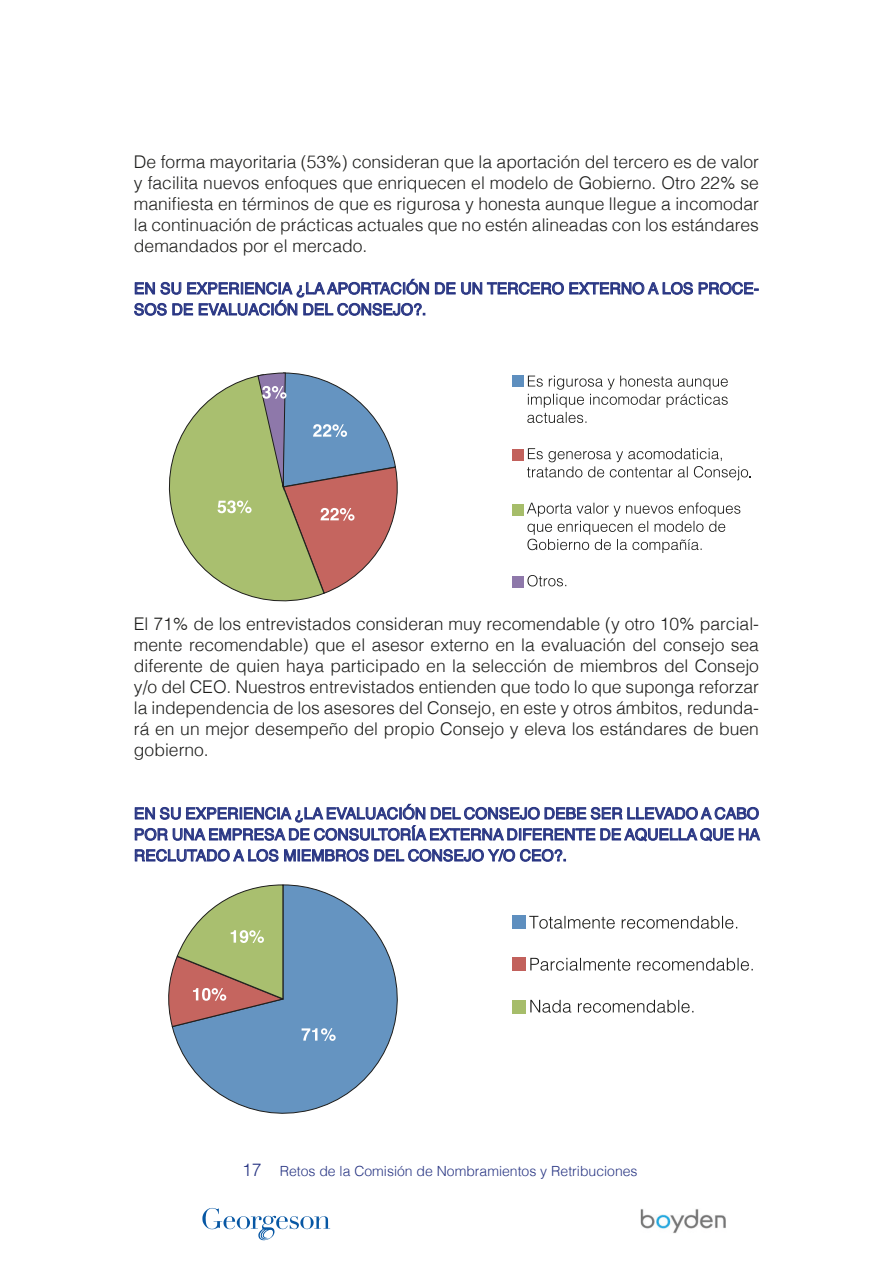
<style>
.page{position:relative;width:893px;height:1265px;background:#fff}
.page>*{position:absolute;margin:0;border:0;box-sizing:border-box;transform-origin:0 0}
.t1{font:300 17.5px/21px "Helvetica";color:#1d1d1b;text-align:justify}
.t2{font:15.75px/21px "Helvetica";color:#283583}
.t3{font:300 14px "Helvetica";color:#283583}
.s1{font-size:17.5px}
</style>
<div class="page">
<img style="left:640px;top:1209px;width:86px;height:24px">
<svg style="left:202px;top:1208px;width:128px;height:32px"></svg>
<svg style="left:435px;top:282px;width:20px;height:12px"></svg>
<svg style="left:461px;top:282px;width:232px;height:13px"></svg>
<svg style="left:699px;top:282px;width:59px;height:13px"></svg>
<svg style="left:134px;top:279px;width:295px;height:37px"></svg>
<div style="left:512px;top:375px;width:11px;height:11px;background:#5e8fbf"></div>
<div style="left:512px;top:449px;width:11px;height:11px;background:#c2615c"></div>
<div style="left:512px;top:504px;width:11px;height:12px;background:#a6bd6a"></div>
<div style="left:512px;top:577px;width:11px;height:11px;background:#8e78aa"></div>
<svg style="left:527px;top:575px;width:39px;height:11px"></svg>
<svg style="left:527px;top:502px;width:213px;height:51px"></svg>
<svg style="left:527px;top:376px;width:201px;height:47px"></svg>
<svg style="left:135px;top:804px;width:625px;height:37px"></svg>
<svg style="left:135px;top:849px;width:143px;height:13px"></svg>
<svg style="left:284px;top:849px;width:84px;height:13px"></svg>
<svg style="left:374px;top:849px;width:192px;height:13px"></svg>
<svg style="left:168px;top:372px;width:230px;height:230px"></svg>
<svg style="left:172px;top:884px;width:226px;height:230px"></svg>
<svg style="left:168px;top:884px;width:116px;height:144px"></svg>
<svg style="left:302px;top:1028px;width:34px;height:13px"></svg>
<div style="left:512px;top:915px;width:13px;height:13px;background:#5e8fbf"></div>
<div style="left:512px;top:957px;width:13px;height:14px;background:#c2615c"></div>
<div style="left:512px;top:1001px;width:13px;height:13px;background:#a6bd6a"></div>
<svg style="left:530px;top:1000px;width:163px;height:13px"></svg>
<svg style="left:530px;top:958px;width:223px;height:13px"></svg>
<svg style="left:529px;top:916px;width:208px;height:13px"></svg>
<svg style="left:527px;top:448px;width:224px;height:32px"></svg>
<p class="t1" style="left:134px;top:150px;width:627px">De forma mayoritaria (53%) consideran que la aportación del tercero es de valor y facilita nuevos enfoques que enriquecen el modelo de Gobierno. Otro 22% se manifiesta en términos de que es rigurosa y honesta aunque llegue a incomodar la continuación de prácticas actuales que no estén alineadas con los estándares demandados por el mercado.</p>
<p class="t2" style="left:134px;top:278px;width:626px">EN SU EXPERIENCIA ¿LA APORTACIÓN DE UN TERCERO EXTERNO A LOS PROCE-<br>SOS DE EVALUACIÓN DEL CONSEJO?.</p>
<p class="t1" style="left:134px;top:612px;width:627px">El 71% de los entrevistados consideran muy recomendable (y otro 10% parcial&shy;mente recomendable) que el asesor externo en la evaluación del consejo sea diferente de quien haya participado en la selección de miembros del Consejo y/o del CEO. Nuestros entrevistados entienden que todo lo que suponga reforzar la independencia de los asesores del Consejo, en este y otros ámbitos, redunda&shy;rá en un mejor desempeño del propio Consejo y eleva los estándares de buen gobierno.</p>
<p class="t2" style="left:134px;top:803px;width:627px;text-align:justify">EN SU EXPERIENCIA ¿LA EVALUACIÓN DEL CONSEJO DEBE SER LLEVADO A CABO POR UNA EMPRESA DE CONSULTORÍA EXTERNA DIFERENTE DE AQUELLA QUE HA RECLUTADO A LOS MIEMBROS DEL CONSEJO Y/O CEO?.</p>
<p class="t3" style="left:242px;top:1159px;width:397px"><span class="s1">17</span> Retos de la Comisión de Nombramientos y Retribuciones</p>
</div>
